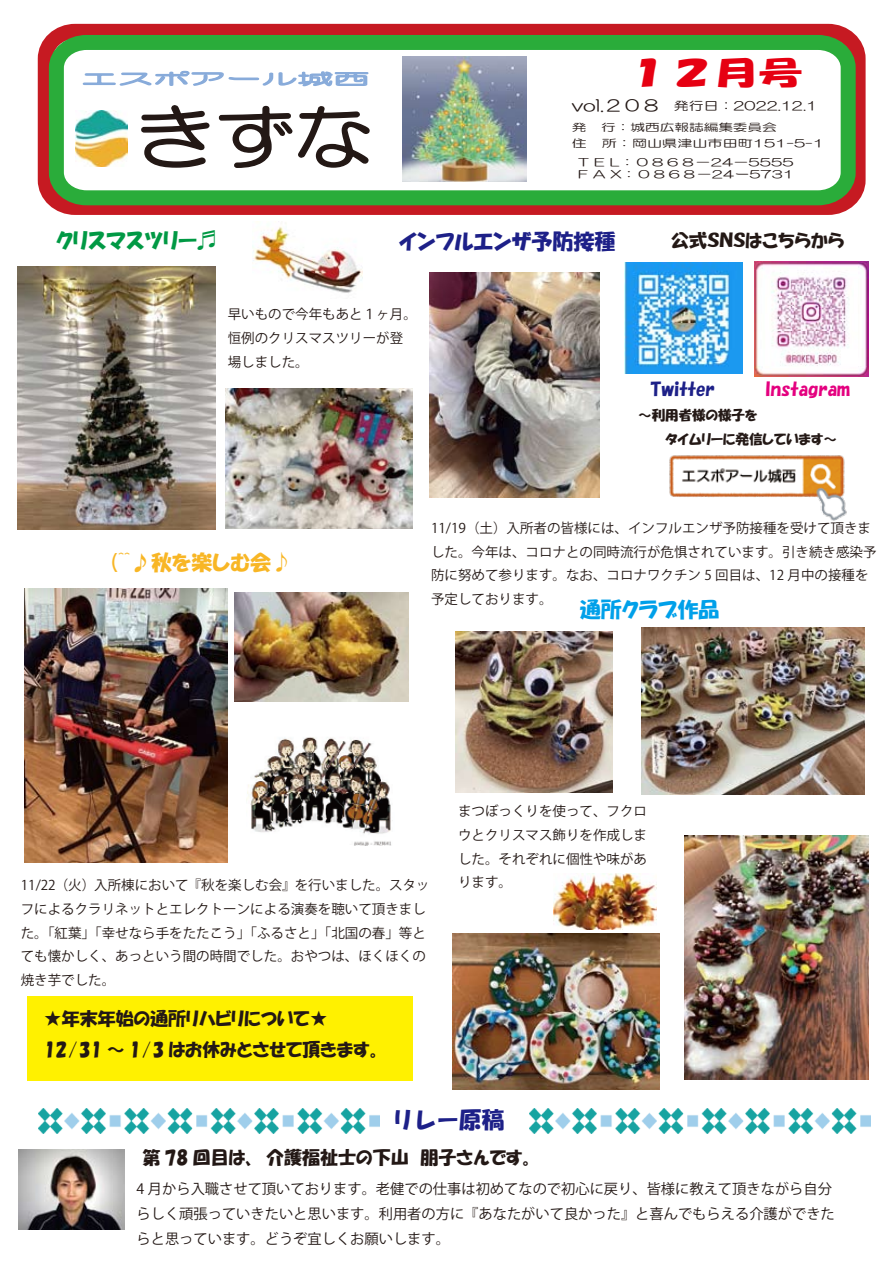
<style>
.page{position:relative;width:893px;height:1263px;background:#fff}
.page>*{position:absolute;margin:0;border:0;box-sizing:border-box;transform-origin:0 0}
.t1{font:68.1px "HG Maru Gothic MPRO";color:#231815;scale:1.17 1}
.t2{font:31.5px "HGS Soei Kakupoptai";color:#e60012;scale:1.41 1}
.t3{font:22.5px "HGS Soei Kakupoptai";color:#1d2088}
.t4{font:21px "HGP Soei Kakupoptai";color:#1d2088}
.t5{font:21px "HGP Soei Kakupoptai";color:#f8b625}
.t6{font:21px "HGP Soei Kakupoptai";color:#094}
.t7{font:21px "HGP Soei Kakupoptai";color:#00a0e9}
.t8{font:18px/31.5px "HGP Soei Kakupoptai";color:#231815}
.t9{font:18px "HGP Soei Kakupoptai";color:#e4007f}
.t10{font:18px "HGP Soei Kakupoptai";color:#1d2088}
.t11{font:15px "HG Maru Gothic MPRO";color:#88abda;scale:2.4 1}
.t12{font:14.25px/24.9px "Koz Go Pro";color:#231815}
.t13{font:13.5px/23.7px "Koz Go Pro";color:#231815}
.t14{font:13.5px/23.7px "HGP Soei Kakupoptai";color:#231815}
.t15{font:11.85px "HG Maru Gothic MPRO";color:#231815;scale:1.25 1}
.t16{font:10.5px/11.7px "HG Maru Gothic MPRO";color:#231815;scale:1.45 1}
.t17{font:10.5px "HG Maru Gothic MPRO";color:#231815;scale:1.44 1}
.t18{font:10.5px "HG Maru Gothic MPRO";color:#231815;scale:1.4 1}
.s1{font-size:15.6px}
.s2{font-family:"Koz Go Pro"}
</style>
<div class="page">
<div style="left:27px;top:996px;width:386px;height:85px;background:#fff100"></div>
<div style="left:38px;top:24px;width:828px;height:191px;border:15px solid #c61a22;border-radius:29px"></div>
<svg style="left:41px;top:27px;width:822px;height:186px"></svg>
<svg style="left:140px;top:105px;width:70px;height:63px"></svg>
<svg style="left:218px;top:105px;width:152px;height:64px"></svg>
<svg style="left:82px;top:70px;width:287px;height:17px"></svg>
<img style="left:76px;top:111px;width:52px;height:56px">
<img style="left:39px;top:1108px;width:340px;height:25px">
<img style="left:530px;top:1109px;width:340px;height:24px">
<img style="left:18px;top:1150px;width:107px;height:79px">
<img style="left:246px;top:737px;width:145px;height:108px">
<img style="left:685px;top:835px;width:183px;height:245px">
<img style="left:642px;top:627px;width:223px;height:168px">
<img style="left:455px;top:632px;width:157px;height:161px">
<img style="left:430px;top:272px;width:169px;height:226px">
<img style="left:18px;top:266px;width:197px;height:264px">
<img style="left:25px;top:588px;width:203px;height:275px">
<img style="left:235px;top:592px;width:173px;height:109px">
<img style="left:452px;top:934px;width:207px;height:155px">
<img style="left:226px;top:388px;width:186px;height:140px">
<img style="left:669px;top:455px;width:178px;height:66px">
<img style="left:754px;top:262px;width:114px;height:114px">
<img style="left:402px;top:57px;width:124px;height:124px">
<img style="left:252px;top:223px;width:110px;height:70px">
<img style="left:554px;top:873px;width:102px;height:56px">
<img style="left:625px;top:263px;width:117px;height:110px">
<p class="t11" style="left:81px;top:71px;width:122px">エスポアール城西</p>
<h1 class="t1" style="left:135px;top:103px;width:206px">きずな</h1>
<h2 class="t2" style="left:625px;top:57px;width:127px">１２月号</h2>
<p class="t15" style="left:572px;top:100px;width:198px"><span class="s1">vol.２０８</span> 発行日：2022.12.1</p>
<p class="t18" style="left:572px;top:122px;width:148px">発　行：城西広報誌編集委員会</p>
<p class="t16" style="left:578px;top:156px;width:150px">T E L：０８６８－24－5555<br>F A X：０８６８－24ー5731</p>
<p class="t17" style="left:572px;top:138px;width:177px">住　所：岡山県津山市田町151-5-1</p>
<h3 class="t6" style="left:56px;top:230px;width:164px">クリスマスツリー<span class="s2">♬</span></h3>
<h3 class="t8" style="left:671px;top:225px;width:175px">公式ＳＮＳはこちらから</h3>
<h3 class="t4" style="left:399px;top:231px;width:218px">インフルエンザ予防接種</h3>
<p class="t13" style="left:228px;top:303px;width:190px">早いもので今年もあと１ヶ月。恒例のクリスマスツリーが登場しました。</p>
<h3 class="t10" style="left:650px;top:380px;width:66px">Twitter</h3>
<h3 class="t9" style="left:766px;top:380px;width:86px">Instagram</h3>
<p class="t14" style="left:638px;top:404px;width:200px">～利用者様の様子を<br>　　　タイムリーに発信しています～</p>
<h3 class="t5" style="left:111px;top:552px;width:183px">(^^♪秋を楽しむ会<span class="s2">♪</span></h3>
<p class="t13" style="left:431px;top:516px;width:447px">11/19（土）入所者の皆様には、インフルエンザ予防接種を受けて頂きました。今年は、コロナとの同時流行が危惧されています。引き続き感染予防に努めて参ります。なお、コロナワクチン 5 回目は、12 月中の接種を予定しております。</p>
<h3 class="t7" style="left:580px;top:599px;width:141px">通所クラブ作品</h3>
<p class="t13" style="left:21px;top:874px;width:410px">11/22（火）入所棟において『秋を楽しむ会』を行いました。スタッフによるクラリネットとエレクトーンによる演奏を聴いて頂きました。「紅葉」「幸せなら手をたたこう」「ふるさと」「北国の春」等とても懐かしく、あっという間の時間でした。おやつは、ほくほくの焼き芋でした。</p>
<h3 class="t8" style="left:44px;top:1002px;width:339px">★年末年始の通所リハビリについて★<br>12/31 ～ 1/3 はお休みとさせて頂きます。</h3>
<p class="t13" style="left:458px;top:800px;width:190px;text-align:justify">まつぼっくりを使って、フクロウとクリスマス飾りを作成しました。それぞれに個性や味があります。</p>
<h3 class="t3" style="left:392px;top:1108px;width:114px">リレー原稿</h3>
<h3 class="t8" style="left:142px;top:1142px;width:394px">第 78 回目は、介護福祉士の下山　朋子さんです。</h3>
<p class="t12" style="left:137px;top:1177px;width:700px">4 月から入職させて頂いております。老健での仕事は初めてなので初心に戻り、皆様に教えて頂きながら自分らしく頑張っていきたいと思います。利用者の方に『あなたがいて良かった』と喜んでもらえる介護ができたらと思っています。どうぞ宜しくお願いします。</p>
</div>
